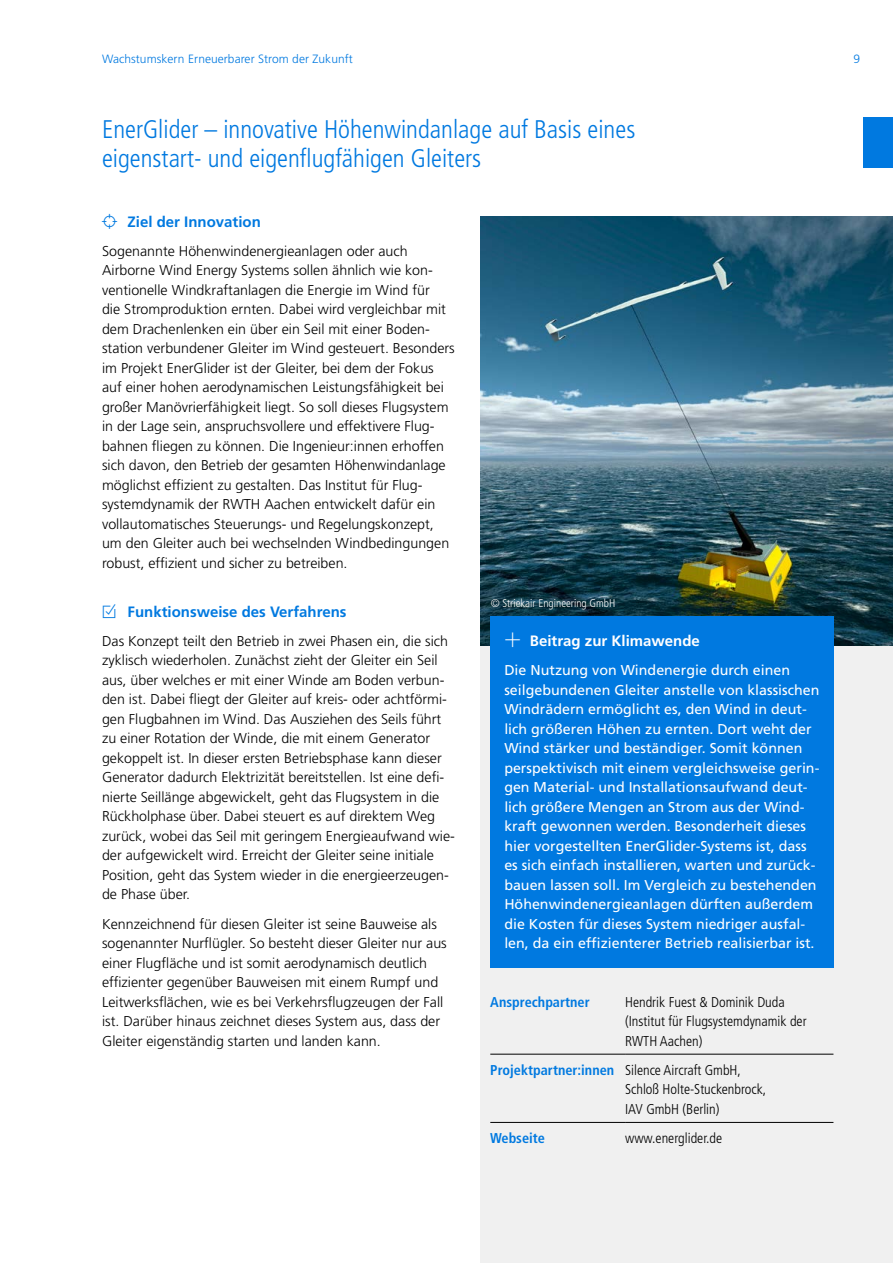
<style>
.page{position:relative;width:893px;height:1263px;background:#fff}
.page>*{position:absolute;margin:0;border:0;box-sizing:border-box;transform-origin:0 0}
.t1{font:300 condensed 25.5px/28.5px "Frutiger LT Std";color:#0079e0}
.H3_Steckbriefe_2{font:700 15px "Frutiger LT Std";color:#0079e0}
.H3_weiß{font:700 15px "Frutiger LT Std";color:#fff}
.P_Projekt{font:300 14.25px/19.5px "Frutiger LT Std";color:#000}
.P_Projekt_Kasten{font:14.25px/19.5px "Frutiger LT Std";color:#fff}
.P_Kontakt{font:300 condensed 14.25px/19.5px "Frutiger LT Std";color:#000}
.H3_Kontakt{font:700 condensed 14.25px "Frutiger LT Std";color:#0079e0}
.t2{font:300 12px "Frutiger LT Std";letter-spacing:.005em;color:#0079e0}
.t3{font:300 condensed 11.25px "Frutiger LT Std";color:#fff}
</style>
<div class="page">
<div style="left:480px;top:217px;width:413px;height:1046px;background:#f0f0f0"></div>
<hr style="left:490px;top:1054px;width:135px;height:1px;background:#000">
<hr style="left:625px;top:1054px;width:208px;height:1px;background:#000">
<hr style="left:490px;top:1122px;width:135px;height:1px;background:#000">
<hr style="left:625px;top:1122px;width:208px;height:1px;background:#000">
<div style="left:863px;top:118px;width:30px;height:50px;background:#0079e0"></div>
<img style="left:480px;top:217px;width:413px;height:429px">
<div style="left:490px;top:617px;width:343px;height:351px;background:#0079e0"></div>
<p class="t2" style="left:102px;top:53px;width:252px">Wachstumskern Erneuerbarer Strom der Zukunft</p>
<p class="t2" style="left:853px;top:53px;width:8px">9</p>
<h2 class="t1" style="left:102px;top:116px;width:535px">EnerGlider – innovative Höhenwindanlage auf Basis eines eigenstart- und eigenflugfähigen Gleiters</h2>
<h3 class="H3_Steckbriefe_2" style="left:128px;top:212px;width:135px">Ziel der Innovation</h3>
<p class="P_Projekt" style="left:102px;top:241px;width:354px">Sogenannte Höhenwindenergieanlagen oder auch Airborne Wind Energy Systems sollen ähnlich wie kon&shy;ventionelle Windkraftanlagen die Energie im Wind für<br>die Stromproduktion ernten. Dabei wird vergleichbar mit dem Drachenlenken ein über ein Seil mit einer Boden&shy;station verbundener Gleiter im Wind gesteuert. Besonders im Projekt EnerGlider ist der Gleiter, bei dem der Fokus auf einer hohen aerodynamischen Leistungsfähigkeit bei großer Manövrierfähigkeit liegt. So soll dieses Flugsystem in der Lage sein, anspruchsvollere und effektivere Flug&shy;bahnen fliegen zu können. Die Ingenieur:innen erhoffen sich davon, den Betrieb der gesamten Höhenwindanlage möglichst effizient zu gestalten. Das Institut für Flug&shy;systemdynamik der RWTH Aachen entwickelt dafür ein vollautomatisches Steuerungs- und Regelungskonzept, um den Gleiter auch bei wechselnden Windbedingungen robust, effizient und sicher zu betreiben.</p>
<h3 class="H3_Steckbriefe_2" style="left:128px;top:602px;width:220px">Funktionsweise des Verfahrens</h3>
<p class="P_Projekt" style="left:102px;top:631px;width:354px">Das Konzept teilt den Betrieb in zwei Phasen ein, die sich zyklisch wiederholen. Zunächst zieht der Gleiter ein Seil aus, über welches er mit einer Winde am Boden verbun&shy;den ist. Dabei fliegt der Gleiter auf kreis- oder achtförmi&shy;gen Flugbahnen im Wind. Das Ausziehen des Seils führt zu einer Rotation der Winde, die mit einem Generator gekoppelt ist. In dieser ersten Betriebsphase kann dieser Generator dadurch Elektrizität bereitstellen. Ist eine defi&shy;nierte Seillänge abgewickelt, geht das Flugsystem in die Rückholphase über. Dabei steuert es auf direktem Weg zurück, wobei das Seil mit geringem Energieaufwand wie&shy;der aufgewickelt wird. Erreicht der Gleiter seine initiale Position, geht das System wieder in die energieerzeugen&shy;de Phase über.</p>
<p class="P_Projekt" style="left:102px;top:914px;width:346px">Kennzeichnend für diesen Gleiter ist seine Bauweise als sogenannter Nurflügler. So besteht dieser Gleiter nur aus einer Flugfläche und ist somit aerodynamisch deutlich effizienter gegenüber Bauweisen mit einem Rumpf und Leitwerksflächen, wie es bei Verkehrsflugzeugen der Fall ist. Darüber hinaus zeichnet dieses System aus, dass der Gleiter eigenständig starten und landen kann.</p>
<p class="t3" style="left:491px;top:597px;width:126px">© Striekair Engineering GmbH</p>
<h3 class="H3_weiß" style="left:530px;top:632px;width:172px">Beitrag zur Klimawende</h3>
<p class="P_Projekt_Kasten" style="left:504px;top:660px;width:317px">Die Nutzung von Windenergie durch einen seilgebundenen Gleiter anstelle von klassischen Windrädern ermöglicht es, den Wind in deut&shy;lich größeren Höhen zu ernten. Dort weht der Wind stärker und beständiger. Somit können perspektivisch mit einem vergleichsweise gerin&shy;gen Material- und Installationsaufwand deut&shy;lich größere Mengen an Strom aus der Wind&shy;kraft gewonnen werden. Besonderheit dieses hier vorgestellten EnerGlider-Systems ist, dass es sich einfach installieren, warten und zurück&shy;bauen lassen soll. Im Vergleich zu bestehenden Höhenwindenergieanlagen dürften außerdem die Kosten für dieses System niedriger ausfal&shy;len, da ein effizienterer Betrieb realisierbar ist.</p>
<h3 class="H3_Kontakt" style="left:490px;top:993px;width:101px">Ansprechpartner</h3>
<p class="P_Kontakt" style="left:625px;top:992px;width:183px">Hendrik Fuest &amp; Dominik Duda (Institut für Flugsystemdynamik der<br>RWTH Aachen)</p>
<h3 class="H3_Kontakt" style="left:490px;top:1061px;width:125px">Projektpartner:innen</h3>
<p class="P_Kontakt" style="left:625px;top:1060px;width:143px">Silence Aircraft GmbH,<br>Schloß Holte-Stuckenbrock,<br>IAV GmbH (Berlin)</p>
<h3 class="H3_Kontakt" style="left:490px;top:1130px;width:56px">Webseite</h3>
<p class="P_Kontakt" style="left:625px;top:1129px;width:99px">www.energlider.de</p>
</div>
